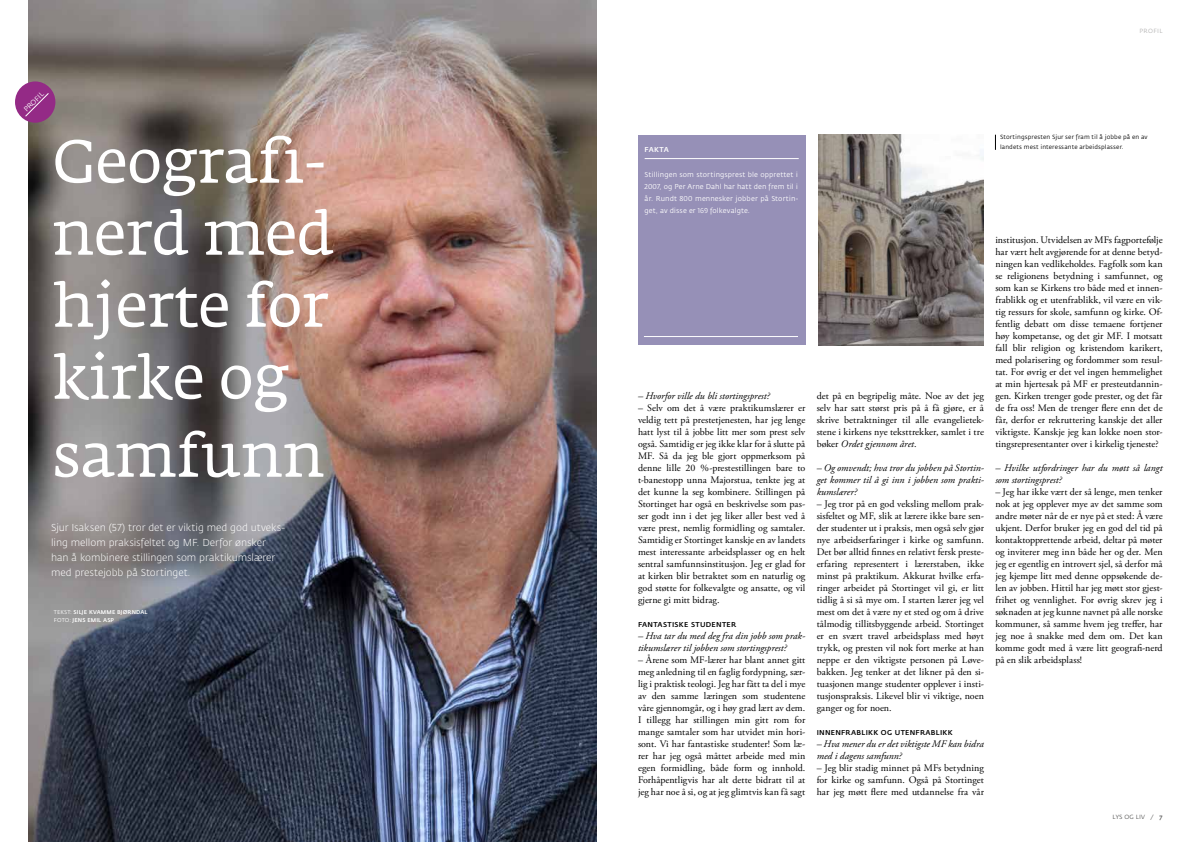
<style>
.page{position:relative;width:1191px;height:842px;background:#fff}
.page>*{position:absolute;margin:0;border:0;box-sizing:border-box;transform-origin:0 0}
.t1{font:60px/72px "Fedra Serif A";letter-spacing:-.01em;color:#fff}
.t2{font:10px/12px "Adobe Garamond Pro";letter-spacing:.005em;color:#000;text-align:justify}
.t3{font:italic 10px/12px "Adobe Garamond Pro";color:#000}
.t4{font:300 10px/15px "Fedra Sans";letter-spacing:-.005em;color:#fff}
.t5{font:7px/12px "Fedra Sans";letter-spacing:.01em;color:#fff;text-align:justify}
.t6{font:500 7px "Fedra Sans";letter-spacing:.04em;color:#000}
.t7{font:7px "Fedra Sans Book SC";color:#fff}
.t8{font:500 7px "Fedra Sans";letter-spacing:.03em;color:#fff}
.t9{font:6px/9.5px "Fedra Sans";letter-spacing:.015em;color:#000}
.t10{font:6px "Fedra Sans";letter-spacing:.02em;color:#575756}
.t11{font:6px "Fedra Sans";letter-spacing:.07em;color:#b3b2b2}
.t12{font:500 5.5px/8px "Fedra Sans";letter-spacing:.02em;color:#fff}
.s1{font-weight:400}
.s2{font-style:italic}
.s3{font-family:"Fedra Serif A";font-weight:500;font-size:6.2px}
</style>
<div class="page">
<img style="left:28px;top:0;width:569px;height:842px">
<div style="left:15px;top:81px;width:40px;height:42px;background:#942a86;border-radius:50%"></div>
<svg style="left:25px;top:93px;width:24px;height:24px"></svg>
<img style="left:818px;top:135px;width:166px;height:210px">
<div style="left:638px;top:135px;width:167px;height:210px;background:#9690b7"></div>
<hr style="left:644px;top:158px;width:154px;height:1px;background:#fff">
<hr style="left:644px;top:336px;width:154px;height:1px;background:#fff">
<svg style="left:995px;top:135px;width:1px;height:15px"></svg>
<p class="t7" style="left:22px;top:108px;width:26px;rotate:-45deg">PROFIL</p>
<h1 class="t1" style="left:52px;top:126px;width:284px">Geografi&shy;nerd med hjerte for kirke og</h1>
<h1 class="t1" style="left:52px;top:420px;width:274px">samfunn</h1>
<p class="t4" style="left:51px;top:521px;width:235px">Sjur Isaksen (57) tror det er viktig med god utveks&shy;ling mellom praksisfeltet og MF. Derfor ønsker han å kombinere stillingen som praktikumslærer med prestejobb på Stortinget.</p>
<p class="t12" style="left:54px;top:608px;width:95px"><span class="s1">TEKST:</span> SILJE KVAMME BJØRNDAL<br><span class="s1">FOTO:</span> JENS EMIL ASP</p>
<p class="t11" style="left:1139px;top:27px;width:25px">PROFIL</p>
<p class="t8" style="left:644px;top:146px;width:26px">FAKTA</p>
<p class="t5" style="left:644px;top:168px;width:155px">Stillingen som stortingsprest ble opprettet i 2007, og Per Arne Dahl har hatt den frem til i år. Rundt 800 mennesker jobber på Stortin&shy;get, av disse er 169 folkevalgte.</p>
<p class="t3" style="left:638px;top:390px;width:133px">– Hvorfor ville du bli stortingsprest?</p>
<p class="t2" style="left:638px;top:402px;width:169px">– Selv om det å være praktikumslærer er veldig tett på prestetjenesten, har jeg lenge hatt lyst til å jobbe litt mer som prest selv også. Samtidig er jeg ikke klar for å slutte på MF. Så da jeg ble gjort oppmerksom på denne lille 20 %-prestestillingen bare to t-banestopp unna Majorstua, tenkte jeg at det kunne la seg kombinere. Stillingen på Stortinget har også en beskrivelse som pas&shy;ser godt inn i det jeg liker aller best ved å være prest, nemlig formidling og samtaler.<br>Samtidig er Stortinget kanskje en av landets mest interessante arbeidsplasser og en helt sentral samfunnsinstitusjon. Jeg er glad for at kirken blir betraktet som en naturlig og god støtte for folkevalgte og ansatte, og vil gjerne gi mitt bidrag.</p>
<p class="t6" style="left:638px;top:620px;width:100px">FANTASTISKE STUDENTER</p>
<p class="t3" style="left:638px;top:630px;width:169px">– Hva tar du med deg fra din jobb som prak&shy;tikumslærer til jobben som stortingsprest?</p>
<p class="t2" style="left:638px;top:654px;width:169px">– Årene som MF-lærer har blant annet gitt meg anledning til en faglig fordypning, sær&shy;lig i praktisk teologi. Jeg har fått ta del i mye av den samme læringen som studentene våre gjennomgår, og i høy grad lært av dem.<br>I tillegg har stillingen min gitt rom for mange samtaler som har utvidet min hori&shy;sont. Vi har fantastiske studenter! Som læ&shy;rer har jeg også måttet arbeide med min egen formidling, både form og innhold.<br>Forhåpentligvis har alt dette bidratt til at jeg har noe å si, og at jeg glimtvis kan få sagt</p>
<p class="t2" style="left:816px;top:390px;width:169px">det på en begripelig måte. Noe av det jeg selv har satt størst pris på å få gjøre, er å skrive betraktninger til alle evangelietek&shy;stene i kirkens nye teksttrekker, samlet i tre bøker <span class="s2">Ordet gjennom året</span>.</p>
<p class="t3" style="left:816px;top:462px;width:169px;text-align:justify">– Og omvendt; hva tror du jobben på Stortin&shy;get kommer til å gi inn i jobben som prakti&shy;kumslærer?</p>
<p class="t2" style="left:816px;top:498px;width:169px">– Jeg tror på en god veksling mellom prak&shy;sisfeltet og MF, slik at lærere ikke bare sen&shy;der studenter ut i praksis, men også selv gjør nye arbeidserfaringer i kirke og samfunn.<br>Det bør alltid finnes en relativt fersk preste&shy;erfaring representert i lærerstaben, ikke minst på praktikum. Akkurat hvilke erfa&shy;ringer arbeidet på Stortinget vil gi, er litt tidlig å si så mye om. I starten lærer jeg vel mest om det å være ny et sted og om å drive tålmodig tillitsbyggende arbeid. Stortinget er en svært travel arbeidsplass med høyt trykk, og presten vil nok fort merke at han neppe er den viktigste personen på Løve&shy;bakken. Jeg tenker at det likner på den si&shy;tuasjonen mange studenter opplever i insti&shy;tusjonspraksis. Likevel blir vi viktige, noen ganger og for noen.</p>
<p class="t6" style="left:816px;top:728px;width:137px">INNENFRABLIKK OG UTENFRABLIKK</p>
<p class="t3" style="left:816px;top:738px;width:169px">– Hva mener du er det viktigste MF kan bidra med i dagens samfunn?</p>
<p class="t2" style="left:816px;top:762px;width:169px">– Jeg blir stadig minnet på MFs betydning for kirke og samfunn. Også på Stortinget har jeg møtt flere med utdannelse fra vår</p>
<p class="t9" style="left:1000px;top:133px;width:149px">Stortingspresten Sjur ser fram til å jobbe på en av landets mest interessante arbeidsplasser.</p>
<p class="t2" style="left:995px;top:234px;width:169px">institusjon. Utvidelsen av MFs fagportefølje har vært helt avgjørende for at denne betyd&shy;ningen kan vedlikeholdes. Fagfolk som kan se religionens betydning i samfunnet, og som kan se Kirkens tro både med et innen&shy;frablikk og et utenfrablikk, vil være en vik&shy;tig ressurs for skole, samfunn og kirke. Of&shy;fentlig debatt om disse temaene fortjener høy kompetanse, og det gir MF. I motsatt fall blir religion og kristendom karikert, med polarisering og fordommer som resul&shy;tat. For øvrig er det vel ingen hemmelighet at min hjertesak på MF er presteutdannin&shy;gen. Kirken trenger gode prester, og det får de fra oss! Men de trenger flere enn det de får, derfor er rekruttering kanskje det aller viktigste. Kanskje jeg kan lokke noen stor&shy;tingsrepresentanter over i kirkelig tjeneste?</p>
<p class="t3" style="left:995px;top:462px;width:169px">– Hvilke utfordringer har du møtt så langt som stortingsprest?</p>
<p class="t2" style="left:995px;top:486px;width:169px">– Jeg har ikke vært der så lenge, men tenker nok at jeg opplever mye av det samme som andre møter når de er nye på et sted: Å være ukjent. Derfor bruker jeg en god del tid på kontaktopprettende arbeid, deltar på møter og inviterer meg inn både her og der. Men jeg er egentlig en introvert sjel, så derfor må jeg kjempe litt med denne oppsøkende de&shy;len av jobben. Hittil har jeg møtt stor gjest&shy;frihet og vennlighet. For øvrig skrev jeg i søknaden at jeg kunne navnet på alle norske kommuner, så samme hvem jeg treffer, har jeg noe å snakke med dem om. Det kan komme godt med å være litt geografi-nerd på en slik arbeidsplass!</p>
<p class="t10" style="left:1112px;top:813px;width:52px">LYS OG LIV / <span class="s3">7</span></p>
</div>
